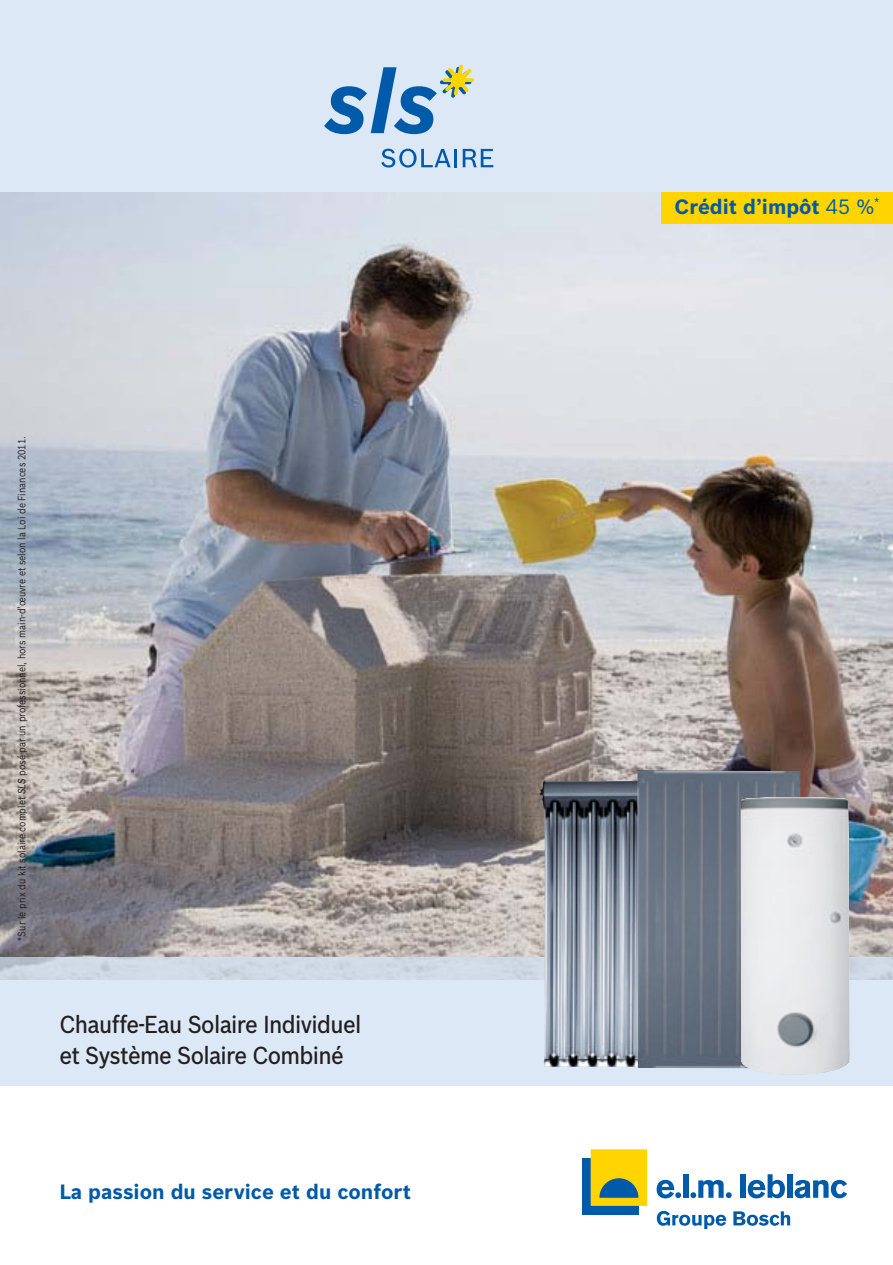
<style>
.page{position:relative;width:893px;height:1265px;background:#fff}
.page>*{position:absolute;margin:0;border:0;box-sizing:border-box;transform-origin:0 0}
.t1{font:500 24px/31.5px "Bosch Sans";letter-spacing:-.03em;color:#231f20;scale:.92 1}
.t2{font:700 20.25px "Bosch Sans";color:#005aaa}
.t3{font:10.5px "Bosch Sans";color:#231f20;scale:.85 1}
.s1{font-weight:500;font-style:italic}
.s2{font-weight:400}
</style>
<div class="page">
<div style="left:0;top:0;width:893px;height:192px;background:#dce8f6"></div>
<img style="left:0;top:192px;width:893px;height:765px">
<div style="left:1px;top:979px;width:892px;height:106px;background:#dce8f6"></div>
<svg style="left:381px;top:149px;width:70px;height:18px"></svg>
<hr style="left:454px;top:149px;width:3px;height:18px;background:#005aaa">
<svg style="left:463px;top:149px;width:30px;height:18px"></svg>
<svg style="left:324px;top:64px;width:151px;height:70px"></svg>
<div style="left:582px;top:1158px;width:56px;height:56px;background:#005aaa"></div>
<svg style="left:591px;top:1149px;width:56px;height:56px"></svg>
<div style="left:683px;top:1174px;width:5px;height:23px;background:#005aaa"></div>
<div style="left:740px;top:1174px;width:5px;height:23px;background:#005aaa"></div>
<svg style="left:748px;top:1174px;width:37px;height:24px"></svg>
<div style="left:787px;top:1174px;width:5px;height:23px;background:#005aaa"></div>
<svg style="left:794px;top:1179px;width:53px;height:19px"></svg>
<svg style="left:690px;top:1179px;width:42px;height:19px"></svg>
<svg style="left:657px;top:1179px;width:24px;height:19px"></svg>
<svg style="left:657px;top:1210px;width:69px;height:18px"></svg>
<svg style="left:733px;top:1211px;width:57px;height:14px"></svg>
<div style="left:662px;top:192px;width:231px;height:32px;background:#ffd400"></div>
<img style="left:539px;top:779px;width:98px;height:288px">
<img style="left:637px;top:770px;width:163px;height:298px">
<img style="left:741px;top:797px;width:109px;height:277px">
<p class="t3" style="left:17px;top:940px;width:595px;rotate:-90deg">*Sur le prix du kit solaire complet <span class="s1">SLS</span> posé par un professionnel, hors main-d’œuvre et selon la Loi de Finances 2011.</p>
<h1 class="t1" style="left:60px;top:1008px;width:330px">Chauffe-Eau Solaire Individuel et Système Solaire Combiné</h1>
<h2 class="t2" style="left:60px;top:1182px;width:353px">La passion du service et du confort</h2>
<h2 class="t2" style="left:675px;top:197px;width:207px">Crédit d’impôt <span class="s2">45 %</span><sup>*</sup></h2>
</div>
